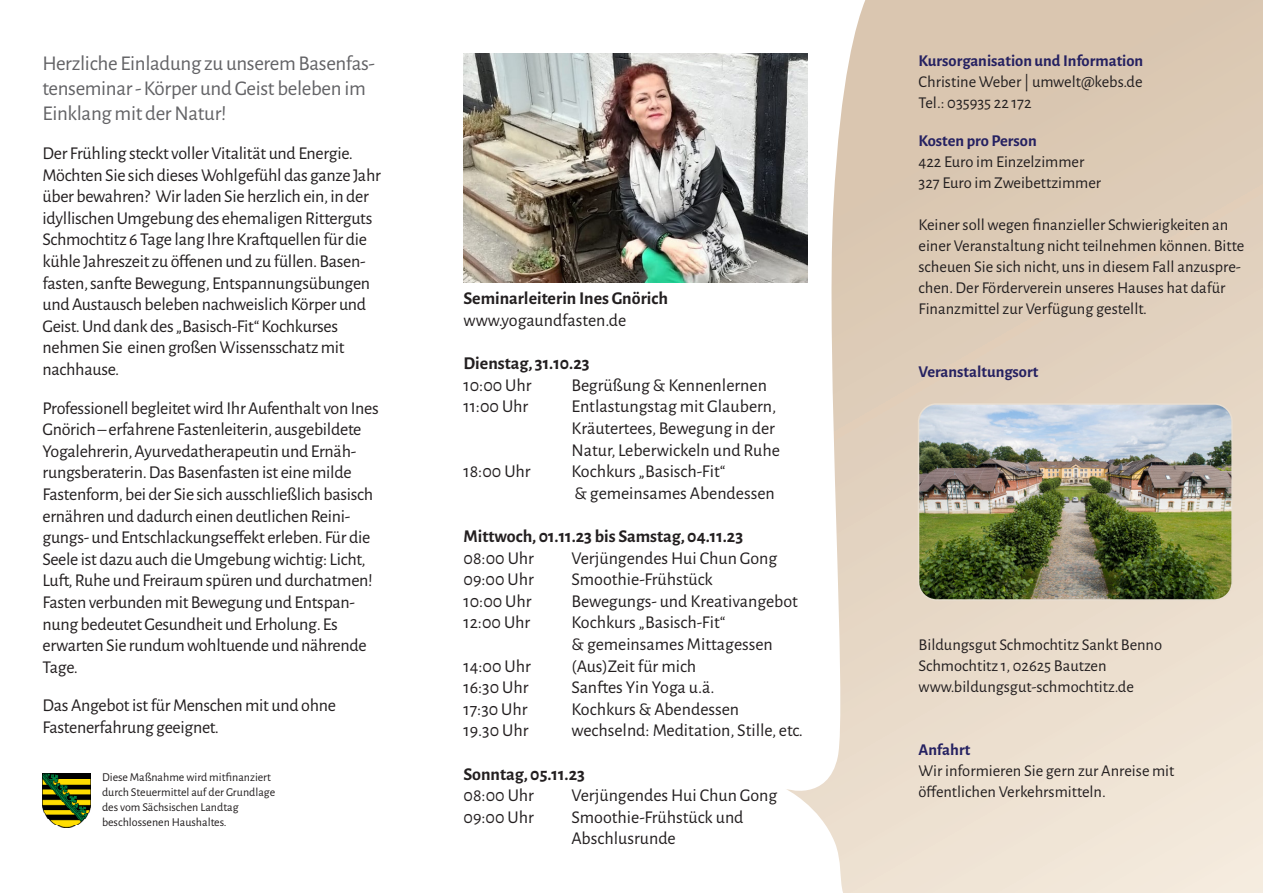
<style>
.page{position:relative;width:1263px;height:893px;background:#fff}
.page>*{position:absolute;margin:0;border:0;box-sizing:border-box;transform-origin:0 0}
.t1{font:21px/25.2px "Alegreya Sans";letter-spacing:-.015em;color:#636366}
.t2{font:18px/21.6px "Alegreya Sans";letter-spacing:-.015em;color:#231f20}
.t3{font:700 18px "Alegreya Sans";color:#231f20}
._00_Fließtet{font:16.5px/21px "Alegreya Sans";color:#231f20}
._00_Fließtet-2{font:700 16.5px "Alegreya Sans";color:#252161}
.Überschrift{font:700 16.5px "Alegreya Sans";color:#252161}
.Beschriftung_Formula{font:12px/15px "Alegreya Sans";color:#231f20}
.s1{font-weight:700;color:#252161}
</style>
<div class="page">
<svg style="left:786px;top:0;width:477px;height:893px;background:#e6d8c8"></svg>
<img style="left:463px;top:53px;width:345px;height:230px">
<img style="left:918px;top:404px;width:314px;height:196px">
<div style="left:918px;top:403px;width:315px;height:198px;border:2px solid #e9ded0;border-radius:18px"></div>
<img style="left:43px;top:773px;width:47px;height:54px">
<p class="t1" style="left:43px;top:50px;width:334px">Herzliche Einladung zu unserem Basenfas&shy;tenseminar - Körper und Geist beleben im<br>Einklang mit der Natur!</p>
<p class="t2" style="left:43px;top:142px;width:340px">Der Frühling steckt voller Vitalität und Energie.<br>Möchten Sie sich dieses Wohlgefühl das ganze Jahr über bewahren? Wir laden Sie herzlich ein, in der idyllischen Umgebung des ehemaligen Ritterguts Schmochtitz 6 Tage lang Ihre Kraftquellen für die kühle Jahreszeit zu öffenen und zu füllen. Basen&shy;fasten, sanfte Bewegung, Entspannungsübungen und Austausch beleben nachweislich Körper und Geist. Und dank des „Basisch-Fit“ Kochkurses nehmen Sie einen großen Wissensschatz mit nachhause.</p>
<p class="t2" style="left:43px;top:396px;width:338px">Professionell begleitet wird Ihr Aufenthalt von Ines Gnörich – erfahrene Fastenleiterin, ausgebildete Yogalehrerin, Ayurvedatherapeutin und Ernäh&shy;rungsberaterin. Das Basenfasten ist eine milde Fastenform, bei der Sie sich ausschließlich basisch ernähren und dadurch einen deutlichen Reini&shy;gungs- und Entschlackungseffekt erleben. Für die Seele ist dazu auch die Umgebung wichtig: Licht, Luft, Ruhe und Freiraum spüren und durchatmen!<br>Fasten verbunden mit Bewegung und Entspan&shy;nung bedeutet Gesundheit und Erholung. Es erwarten Sie rundum wohltuende und nährende Tage.</p>
<p class="t2" style="left:43px;top:694px;width:295px">Das Angebot ist für Menschen mit und ohne<br>Fastenerfahrung geeignet.</p>
<p class="Beschriftung_Formula" style="left:102px;top:769px;width:175px">Diese Maßnahme wird mitfinanziert durch Steuermittel auf der Grundlage des vom Sächsischen Landtag beschlossenen Haushaltes.</p>
<p class="t3" style="left:463px;top:285px;width:206px">Seminarleiterin Ines Gnörich</p>
<p class="t2" style="left:463px;top:309px;width:164px">www.yogaundfasten.de</p>
<p class="t3" style="left:463px;top:350px;width:128px">Dienstag, 31.10.23</p>
<p class="t2" style="left:463px;top:373px;width:70px">10:00 Uhr</p>
<p class="t2" style="left:571px;top:373px;width:197px">Begrüßung &amp; Kennenlernen</p>
<p class="t2" style="left:463px;top:395px;width:66px">11:00 Uhr</p>
<p class="t2" style="left:571px;top:395px;width:210px">Entlastungstag mit Glaubern,<br>Kräutertees, Bewegung in der<br>Natur, Leberwickeln und Ruhe</p>
<p class="t2" style="left:463px;top:460px;width:69px">18:00 Uhr</p>
<p class="t2" style="left:571px;top:460px;width:205px">Kochkurs „Basisch-Fit“<br>&amp; gemeinsames Abendessen</p>
<p class="t3" style="left:463px;top:523px;width:281px">Mittwoch, 01.11.23 bis Samstag, 04.11.23</p>
<p class="t2" style="left:463px;top:546px;width:72px">08:00 Uhr</p>
<p class="t2" style="left:571px;top:546px;width:207px">Verjüngendes Hui Chun Gong</p>
<p class="t2" style="left:463px;top:568px;width:72px">09:00 Uhr</p>
<p class="t2" style="left:571px;top:568px;width:143px">Smoothie-Frühstück</p>
<p class="t2" style="left:463px;top:589px;width:70px">10:00 Uhr</p>
<p class="t2" style="left:571px;top:589px;width:228px">Bewegungs- und Kreativangebot</p>
<p class="t2" style="left:463px;top:611px;width:68px">12:00 Uhr</p>
<p class="t2" style="left:571px;top:611px;width:203px">Kochkurs „Basisch-Fit“<br>&amp; gemeinsames Mittagessen</p>
<p class="t2" style="left:463px;top:654px;width:69px">14:00 Uhr</p>
<p class="t2" style="left:571px;top:654px;width:126px">(Aus)Zeit für mich</p>
<p class="t2" style="left:463px;top:676px;width:67px">16:30 Uhr</p>
<p class="t2" style="left:571px;top:676px;width:145px">Sanftes Yin Yoga u.ä.</p>
<p class="t2" style="left:463px;top:697px;width:66px">17:30 Uhr</p>
<p class="t2" style="left:571px;top:697px;width:169px">Kochkurs &amp; Abendessen</p>
<p class="t2" style="left:463px;top:719px;width:67px">19.30 Uhr</p>
<p class="t2" style="left:571px;top:719px;width:233px">wechselnd: Meditation, Stille, etc.</p>
<p class="t3" style="left:463px;top:761px;width:123px">Sonntag, 05.11.23</p>
<p class="t2" style="left:463px;top:784px;width:72px">08:00 Uhr</p>
<p class="t2" style="left:571px;top:784px;width:207px">Verjüngendes Hui Chun Gong</p>
<p class="t2" style="left:463px;top:805px;width:72px">09:00 Uhr</p>
<p class="t2" style="left:571px;top:805px;width:174px">Smoothie-Frühstück und<br>Abschlusrunde</p>
<p class="_00_Fließtet" style="left:918px;top:50px;width:226px;text-align:justify"><span class="s1">Kursorganisation und Information </span>Christine Weber | umwelt@kebs.de Tel.: 035935 22 172</p>
<p class="Überschrift" style="left:918px;top:129px;width:120px">Kosten pro Person</p>
<p class="_00_Fließtet" style="left:918px;top:151px;width:184px">422 Euro im Einzelzimmer<br>327 Euro im Zweibettzimmer</p>
<p class="_00_Fließtet" style="left:918px;top:214px;width:327px">Keiner soll wegen finanzieller Schwierigkeiten an einer Veranstaltung nicht teilnehmen können. Bitte scheuen Sie sich nicht, uns in diesem Fall anzuspre&shy;chen. Der Förderverein unseres Hauses hat dafür Finanzmittel zur Verfügung gestellt.</p>
<p class="_00_Fließtet-2" style="left:918px;top:360px;width:121px">Veranstaltungsort</p>
<p class="_00_Fließtet" style="left:918px;top:634px;width:245px">Bildungsgut Schmochtitz Sankt Benno</p>
<p class="_00_Fließtet" style="left:918px;top:655px;width:190px">Schmochtitz 1, 02625 Bautzen</p>
<p class="_00_Fließtet" style="left:918px;top:676px;width:217px">www.bildungsgut-schmochtitz.de</p>
<p class="_00_Fließtet-2" style="left:918px;top:738px;width:53px">Anfahrt</p>
<p class="_00_Fließtet" style="left:918px;top:760px;width:257px">Wir informieren Sie gern zur Anreise mit</p>
<p class="_00_Fließtet" style="left:918px;top:781px;width:189px">öffentlichen Verkehrsmitteln.</p>
</div>
